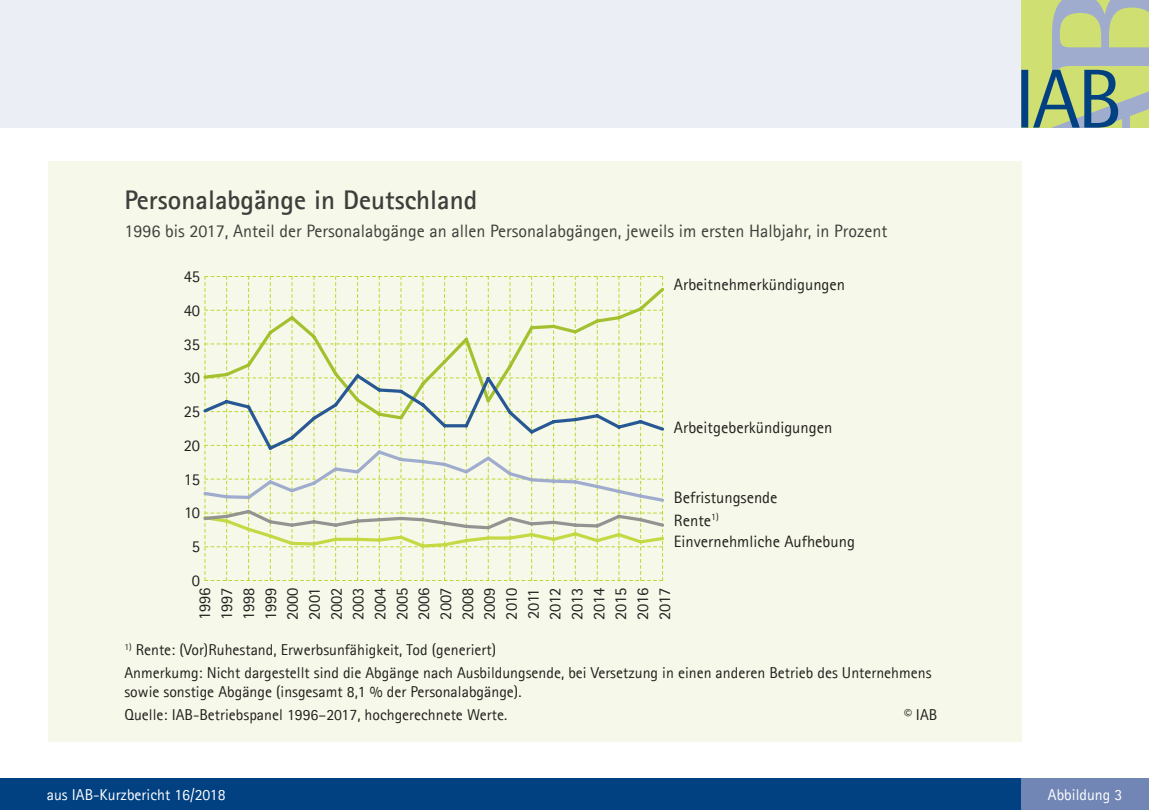
<style>
.page{position:relative;width:1149px;height:810px;background:#fff}
.page>*{position:absolute;margin:0;border:0;box-sizing:border-box;transform-origin:0 0}
.Graphiküberschrift{font:700 27px "Agfa Rotis Sans Serif";color:#3e3e3c}
.Graphi_Kasten-Abbild{font:18px "Agfa Rotis Sans Serif";color:#3e3e3c}
.Achsenbeschriftung{font:16.5px "Agfa Rotis Sans Serif";letter-spacing:-.005em;color:#231f20}
.Graphiktext-Quelle{font:16.5px "Agfa Rotis Sans Serif";color:#221e1d}
.Graphiktext-Quelle-2{font:15.75px/18.9px "Agfa Rotis Sans Serif";color:#221e1d}
.Graphiktext-Quelle-3{font:15.75px "Agfa Rotis Sans Serif";color:#fff}
</style>
<div class="page">
<div style="left:0;top:0;width:1020px;height:128px;background:#ebeef5"></div>
<svg style="left:1020px;top:0;width:128px;height:128px;background:#a9bd90"></svg>
<div style="left:0;top:778px;width:1020px;height:32px;background:#014081"></div>
<div style="left:1020px;top:778px;width:128px;height:32px;background:#7186b4"></div>
<div style="left:49px;top:162px;width:972px;height:580px;background:#f6f9e9"></div>
<svg style="left:203px;top:276px;width:462px;height:305px"></svg>
<p class="Graphiküberschrift" style="left:124px;top:183px;width:354px">Personalabgänge in Deutschland</p>
<p class="Graphi_Kasten-Abbild" style="left:124px;top:220px;width:764px">1996 bis 2017, Anteil der Personalabgänge an allen Personalabgängen, jeweils im ersten Halbjahr, in Prozent</p>
<p class="Achsenbeschriftung" style="left:184px;top:267px;width:18px">45</p>
<p class="Achsenbeschriftung" style="left:184px;top:301px;width:18px">40</p>
<p class="Achsenbeschriftung" style="left:184px;top:334px;width:18px">35</p>
<p class="Achsenbeschriftung" style="left:184px;top:368px;width:18px">30</p>
<p class="Achsenbeschriftung" style="left:184px;top:402px;width:18px">25</p>
<p class="Graphiktext-Quelle" style="left:673px;top:275px;width:173px">Arbeitnehmerkündigungen</p>
<p class="Graphiktext-Quelle" style="left:673px;top:418px;width:160px">Arbeitgeberkündigungen</p>
<p class="Achsenbeschriftung" style="left:184px;top:436px;width:18px">20</p>
<p class="Achsenbeschriftung" style="left:184px;top:469px;width:18px">15</p>
<p class="Achsenbeschriftung" style="left:184px;top:503px;width:17px">10</p>
<p class="Achsenbeschriftung" style="left:192px;top:537px;width:10px">5</p>
<p class="Achsenbeschriftung" style="left:192px;top:570px;width:10px">0</p>
<p class="Graphiktext-Quelle" style="left:673px;top:488px;width:105px">Befristungsende</p>
<p class="Graphiktext-Quelle" style="left:673px;top:511px;width:46px">Rente<sup>1)</sup></p>
<p class="Graphiktext-Quelle" style="left:673px;top:531px;width:182px">Einvernehmliche Aufhebung</p>
<p class="Achsenbeschriftung" style="left:195px;top:620px;width:34px;rotate:-90deg">1996</p>
<p class="Achsenbeschriftung" style="left:217px;top:620px;width:34px;rotate:-90deg">1997</p>
<p class="Achsenbeschriftung" style="left:239px;top:620px;width:34px;rotate:-90deg">1998</p>
<p class="Achsenbeschriftung" style="left:260px;top:620px;width:34px;rotate:-90deg">1999</p>
<p class="Achsenbeschriftung" style="left:282px;top:620px;width:34px;rotate:-90deg">2000</p>
<p class="Achsenbeschriftung" style="left:304px;top:620px;width:34px;rotate:-90deg">2001</p>
<p class="Achsenbeschriftung" style="left:326px;top:620px;width:34px;rotate:-90deg">2002</p>
<p class="Achsenbeschriftung" style="left:348px;top:620px;width:34px;rotate:-90deg">2003</p>
<p class="Achsenbeschriftung" style="left:370px;top:620px;width:34px;rotate:-90deg">2004</p>
<p class="Achsenbeschriftung" style="left:392px;top:620px;width:34px;rotate:-90deg">2005</p>
<p class="Achsenbeschriftung" style="left:414px;top:620px;width:34px;rotate:-90deg">2006</p>
<p class="Achsenbeschriftung" style="left:435px;top:620px;width:33px;rotate:-90deg">2007</p>
<p class="Achsenbeschriftung" style="left:457px;top:620px;width:34px;rotate:-90deg">2008</p>
<p class="Achsenbeschriftung" style="left:479px;top:620px;width:34px;rotate:-90deg">2009</p>
<p class="Achsenbeschriftung" style="left:501px;top:620px;width:33px;rotate:-90deg">2010</p>
<p class="Achsenbeschriftung" style="left:523px;top:619px;width:32px;rotate:-90deg">2011</p>
<p class="Achsenbeschriftung" style="left:545px;top:620px;width:34px;rotate:-90deg">2012</p>
<p class="Achsenbeschriftung" style="left:567px;top:620px;width:34px;rotate:-90deg">2013</p>
<p class="Achsenbeschriftung" style="left:589px;top:620px;width:34px;rotate:-90deg">2014</p>
<p class="Achsenbeschriftung" style="left:610px;top:620px;width:34px;rotate:-90deg">2015</p>
<p class="Achsenbeschriftung" style="left:632px;top:620px;width:34px;rotate:-90deg">2016</p>
<p class="Achsenbeschriftung" style="left:654px;top:620px;width:34px;rotate:-90deg">2017</p>
<p class="Graphiktext-Quelle-2" style="left:124px;top:640px;width:373px"><sup>1)</sup> Rente: (Vor)Ruhestand, Erwerbsunfähigkeit, Tod (generiert)</p>
<p class="Graphiktext-Quelle-2" style="left:124px;top:663px;width:808px">Anmerkumg: Nicht dargestellt sind die Abgänge nach Ausbildungsende, bei Versetzung in einen anderen Betrieb des Unternehmens sowie sonstige Abgänge (insgesamt 8,1 % der Personalabgänge).</p>
<p class="Graphiktext-Quelle-2" style="left:124px;top:705px;width:384px">Quelle: IAB-Betriebspanel 1996–2017, hochgerechnete Werte.</p>
<p class="Graphiktext-Quelle-2" style="left:903px;top:705px;width:35px">© IAB</p>
<p class="Graphiktext-Quelle-3" style="left:47px;top:786px;width:180px">aus IAB-Kurzbericht 16/2018</p>
<p class="Graphiktext-Quelle-3" style="left:1047px;top:786px;width:76px">Abbildung 3</p>
</div>
